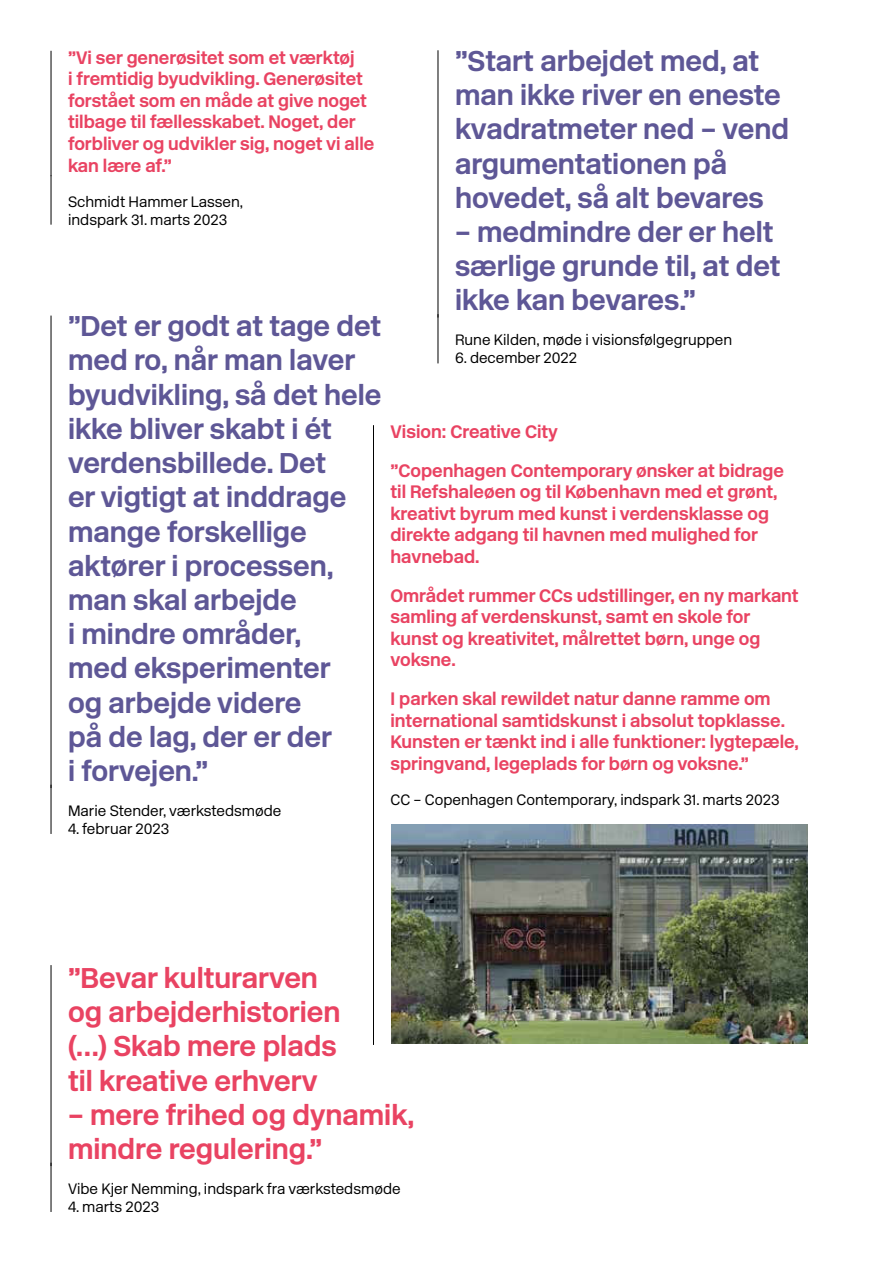
<style>
.page{position:relative;width:893px;height:1263px;background:#fff}
.page>*{position:absolute;margin:0;border:0;box-sizing:border-box;transform-origin:0 0}
.t1{font:700 28.5px/34.2px "New Rail Alphabet";color:#5e5796}
.t2{font:700 28.5px/34.2px "New Rail Alphabet";color:#e94362}
.t3{font:700 18px/21.6px "New Rail Alphabet";color:#e94362}
.t4{font:300 15px/18px "New Rail Alphabet";color:#000}
</style>
<div class="page">
<hr style="left:438px;top:50px;width:1px;height:267px;background:#000">
<hr style="left:438px;top:314px;width:1px;height:49px;background:#000">
<hr style="left:373px;top:425px;width:1px;height:349px;background:#000">
<hr style="left:373px;top:774px;width:1px;height:271px;background:#000">
<img style="left:391px;top:825px;width:417px;height:218px">
<hr style="left:51px;top:965px;width:1px;height:201px;background:#000">
<hr style="left:51px;top:1163px;width:1px;height:49px;background:#000">
<hr style="left:51px;top:316px;width:1px;height:472px;background:#000">
<hr style="left:51px;top:785px;width:1px;height:49px;background:#000">
<hr style="left:51px;top:51px;width:1px;height:125px;background:#000">
<hr style="left:51px;top:175px;width:1px;height:50px;background:#000">
<p class="t3" style="left:68px;top:47px;width:308px">”Vi ser generøsitet som et værktøj<br>i fremtidig byudvikling. Generøsitet forstået som en måde at give noget tilbage til fællesskabet. Noget, der forbliver og udvikler sig, noget vi alle kan lære af.”</p>
<p class="t4" style="left:68px;top:193px;width:177px">Schmidt Hammer Lassen, indspark 31. marts 2023</p>
<p class="t1" style="left:68px;top:310px;width:315px">”Det er godt at tage det med ro, når man laver byudvikling, så det hele ikke bliver skabt i ét verdens billede. Det<br>er vigtigt at inddrage mange forskellige aktører i processen, man skal arbejde<br>i mindre områder,<br>med eksperimenter<br>og arbejde videre<br>på de lag, der er der<br>i forvejen.”</p>
<p class="t4" style="left:68px;top:802px;width:215px">Marie Stender, værkstedsmøde</p>
<p class="t4" style="left:68px;top:820px;width:103px">4. februar 2023</p>
<h1 class="t1" style="left:455px;top:44px;width:336px">”Start arbejdet med, at man ikke river en eneste kvadratmeter ned – vend argumentationen på hovedet, så alt bevares</h1>
<h1 class="t1" style="left:455px;top:215px;width:327px">– medmindre der er helt særlige grunde til, at det ikke kan bevares.”</h1>
<p class="t4" style="left:455px;top:332px;width:279px">Rune Kilden, møde i visionsfølgegruppen</p>
<p class="t4" style="left:455px;top:350px;width:124px">6. december 2022</p>
<p class="t3" style="left:390px;top:413px;width:395px;line-height:38.5px">Vision: Creative City<br>”Copenhagen Contemporary ønsker at bidrage</p>
<p class="t3" style="left:390px;top:481px;width:388px">til Refshaleøen og til København med et grønt, kreativt byrum med kunst i verdensklasse og direkte adgang til havnen med mulighed for havnebad.</p>
<p class="t3" style="left:390px;top:585px;width:410px">Området rummer CCs udstillinger, en ny markant samling af verdenskunst, samt en skole for kunst og kreativitet, målrettet børn, unge og voksne.</p>
<p class="t3" style="left:390px;top:688px;width:410px">I parken skal rewildet natur danne ramme om international samtidskunst i absolut topklasse.<br>Kunsten er tænkt ind i alle funktioner: lygtepæle, springvand, legeplads for børn og voksne.”</p>
<p class="t4" style="left:390px;top:791px;width:391px">CC – Copenhagen Contemporary, indspark 31. marts 2023</p>
<h1 class="t2" style="left:68px;top:961px;width:274px">”Bevar kultur arven og arbejder historien (…) Skab mere plads til kreative erhverv</h1>
<h1 class="t2" style="left:68px;top:1098px;width:348px">– mere frihed og dynamik, mindre regulering.”</h1>
<p class="t4" style="left:68px;top:1180px;width:334px">Vibe Kjer Nemming, indspark fra værkstedsmøde</p>
<p class="t4" style="left:68px;top:1198px;width:93px">4. marts 2023</p>
</div>
